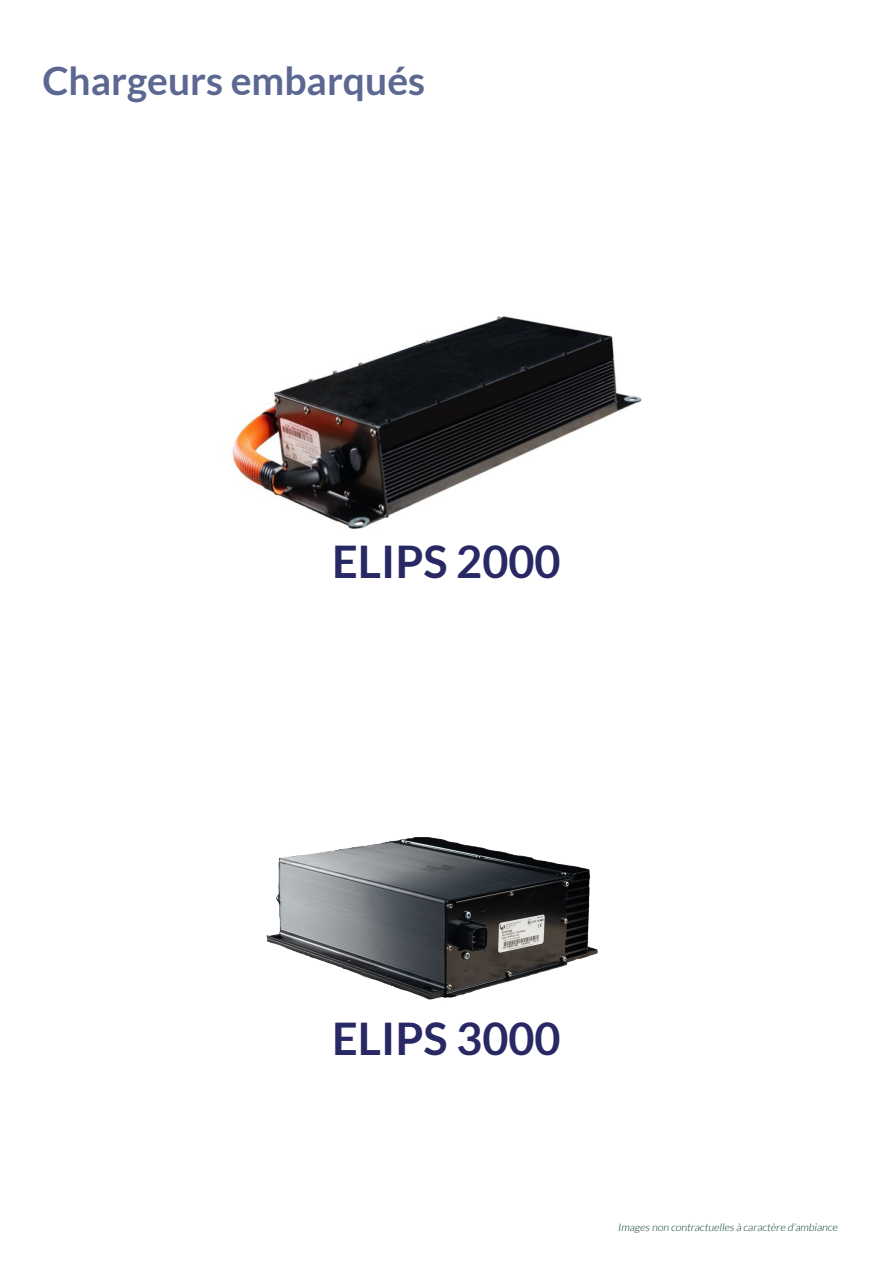
<style>
.page{position:relative;width:893px;height:1263px;background:#fff}
.page>*{position:absolute;margin:0;border:0;box-sizing:border-box;transform-origin:0 0}
.t1{font:700 45px "Lato";color:#282864}
.t2{font:700 39px "Lato";color:#5c6892}
.t3{font:italic 300 10.5px "Lato";color:#003428}
</style>
<div class="page">
<img style="left:266px;top:837px;width:332px;height:165px">
<img style="left:232px;top:316px;width:410px;height:213px">
<h2 class="t2" style="left:43px;top:60px;width:384px">Chargeurs embarqués</h2>
<h1 class="t1" style="left:332px;top:538px;width:230px">ELIPS 2000</h1>
<h1 class="t1" style="left:332px;top:1014px;width:230px">ELIPS 3000</h1>
<p class="t3" style="left:618px;top:1222px;width:223px">Images non contractuelles à caractère d’ambiance</p>
</div>
